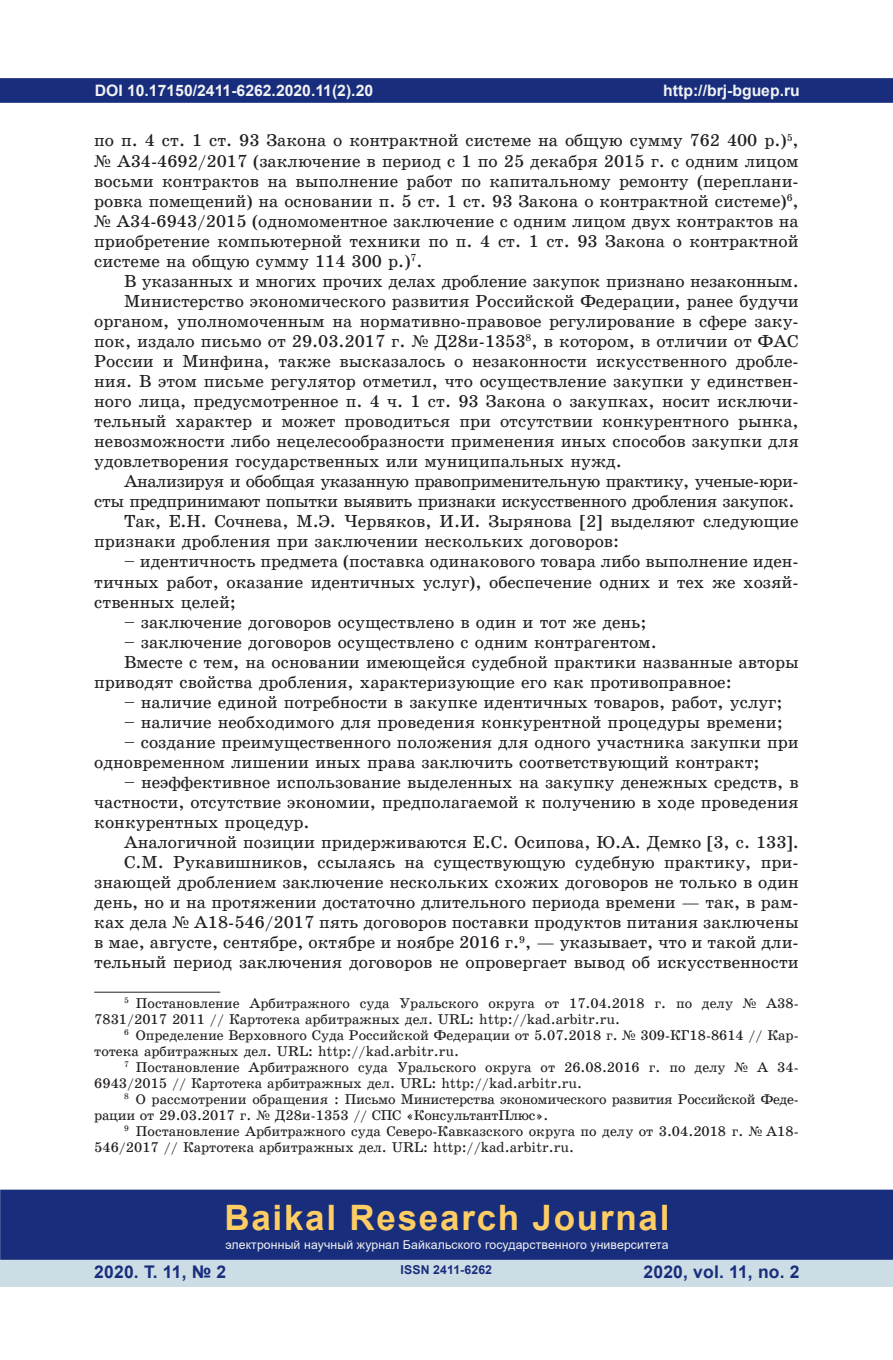
<style>
.page{position:relative;width:893px;height:1360px;background:#fff}
.page>*{position:absolute;margin:0;border:0;box-sizing:border-box;transform-origin:0 0}
.t1{font:700 35px "Arial";letter-spacing:.05em;color:#fecd64}
.t2{font:17.5px/19.9px "School Book C";color:#231f20;text-align:justify}
.t3{font:17.5px "School Book C";letter-spacing:-.025em;color:#231f20}
.t4{font:700 17.5px "Arial";letter-spacing:.01em;color:#182d7c}
.t5{font:700 15.75px "Arial";color:#f2f3f4}
.t6{font:14.17px/15.9px "School Book C";color:#231f20}
.t7{font:14.17px/15.9px "School Book C";letter-spacing:-.02em;color:#231f20}
.t8{font:12.25px "Arial";letter-spacing:.01em;color:#f2f3f4}
.t9{font:700 12.25px "Arial";letter-spacing:.01em;color:#182d7c}
.s1{font-family:"Times New Roman"}
</style>
<div class="page">
<div style="left:0;top:78px;width:893px;height:25px;background:#182d7c;border:2px solid #182d7c"></div>
<div style="left:0;top:1258px;width:893px;height:28px;background:#cddde6"></div>
<div style="left:0;top:1189px;width:893px;height:70px;background:#182d7c;border:2px solid #182d7c"></div>
<hr style="left:94px;top:991px;width:126px;height:1px;background:#231f20">
<p class="t5" style="left:95px;top:79px;width:280px">DOI 10.17150/2411-6262.2020.11(2).20</p>
<p class="t2" style="left:94px;top:131px;width:706px">по п. 4 ст. 1 ст. 93 Закона о контрактной системе на общую сумму 762 400 р.)<sup>5</sup>, <span class="s1">№</span> А34-4692/2017 (заключение в период с 1 по 25 декабря 2015 г. с одним лицом восьми контрактов на выполнение работ по капитальному ремонту (переплани&shy;ровка помещений) на основании п. 5 ст. 1 ст. 93 Закона о контрактной системе)<sup>6</sup>, <span class="s1">№</span> А34-6943/2015 (одномоментное заключение с одним лицом двух контрактов на приобретение компьютерной техники по п. 4 ст. 1 ст. 93 Закона о контрактной системе на общую сумму 114 300 р.)<sup>7</sup>.</p>
<p class="t2" style="left:124px;top:271px;width:676px">В указанных и многих прочих делах дробление закупок признано незаконным.</p>
<p class="t2" style="left:124px;top:291px;width:676px">Министерство экономического развития Российской Федерации, ранее будучи</p>
<p class="t2" style="left:94px;top:311px;width:706px">органом, уполномоченным на нормативно-правовое регулирование в сфере заку-</p>
<p class="t2" style="left:94px;top:331px;width:706px">пок, издало письмо от 29.03.2017 г. <span class="s1">№</span> Д28и-1353<sup>8</sup>, в котором, в отличии от ФАС</p>
<p class="t2" style="left:94px;top:351px;width:706px">России и Минфина, также высказалось о незаконности искусственного дробле-</p>
<p class="t2" style="left:94px;top:371px;width:706px">ния. В этом письме регулятор отметил, что осуществление закупки у единствен-</p>
<p class="t2" style="left:94px;top:391px;width:706px">ного лица, предусмотренное п. 4 ч. 1 ст. 93 Закона о закупках, носит исключи-</p>
<p class="t2" style="left:94px;top:411px;width:706px">тельный характер и может проводиться при отсутствии конкурентного рынка,</p>
<p class="t2" style="left:94px;top:431px;width:706px">невозможности либо нецелесообразности применения иных способов закупки для</p>
<p class="t2" style="left:94px;top:451px;width:529px">удовлетворения государственных или муниципальных нужд.</p>
<p class="t3" style="left:124px;top:472px;width:676px">Анализируя и обобщая указанную правоприменительную практику, ученые-юри-</p>
<p class="t3" style="left:94px;top:492px;width:702px">сты предпринимают попытки выявить признаки искусственного дробления закупок.</p>
<p class="t2" style="left:124px;top:511px;width:676px">Так, Е.Н. Сочнева, М.Э. Червяков, И.И. Зырянова [2] выделяют следующие</p>
<p class="t2" style="left:94px;top:531px;width:526px">признаки дробления при заключении нескольких договоров:</p>
<p class="t2" style="left:94px;top:551px;width:706px;text-indent:30px">– идентичность предмета (поставка одинакового товара либо выполнение иден&shy;тичных работ, оказание идентичных услуг), обеспечение одних и тех же хозяй&shy;ственных целей;</p>
<p class="t2" style="left:124px;top:612px;width:524px">– заключение договоров осуществлено в один и тот же день;</p>
<p class="t2" style="left:124px;top:632px;width:534px">– заключение договоров осуществлено с одним контрагентом.</p>
<p class="t2" style="left:124px;top:652px;width:676px">Вместе с тем, на основании имеющейся судебной практики названные авторы</p>
<p class="t2" style="left:94px;top:672px;width:639px">приводят свойства дробления, характеризующие его как противоправное:</p>
<p class="t2" style="left:124px;top:692px;width:660px">– наличие единой потребности в закупке идентичных товаров, работ, услуг;</p>
<p class="t2" style="left:124px;top:712px;width:660px">– наличие необходимого для проведения конкурентной процедуры времени;</p>
<p class="t2" style="left:94px;top:732px;width:706px;text-indent:30px">– создание преимущественного положения для одного участника закупки при одновременном лишении иных права заключить соответствующий контракт;</p>
<p class="t2" style="left:94px;top:772px;width:706px;text-indent:30px">– неэффективное использование выделенных на закупку денежных средств, в частности, отсутствие экономии, предполагаемой к получению в ходе проведения конкурентных процедур.</p>
<p class="t2" style="left:94px;top:832px;width:706px;text-align:right">Аналогичной позиции придерживаются Е.С. Осипова, Ю.А. Демко [3, с. 133].<br>С.М. Рукавишников, ссылаясь на существующую судебную практику, при&shy;знающей дроблением заключение нескольких схожих договоров не только в один день, но и на протяжении достаточно длительного периода времени — так, в рам&shy;ках дела <span class="s1">№</span> А18-546/2017 пять договоров поставки продуктов питания заключены в мае, августе, сентябре, октябре и ноябре 2016 г.<sup>9</sup>, — указывает, что и такой дли&shy;тельный период заключения договоров не опровергает вывод об искусственности</p>
<p class="t6" style="left:94px;top:995px;width:706px;text-indent:30px"><sup>5</sup> Постановление Арбитражного суда Уральского округа от 17.04.2018 г. по делу <span class="s1">№</span> А38-<br>7831/2017 2011 // Картотека арбитражных дел. URL: http://kad.arbitr.ru.</p>
<p class="t6" style="left:94px;top:1027px;width:706px;text-indent:30px"><sup>6</sup> Определение Верховного Суда Российской Федерации от 5.07.2018 г. <span class="s1">№</span> 309-КГ18-8614 // Кар&shy;тотека арбитражных дел. URL: http://kad.arbitr.ru.</p>
<p class="t6" style="left:94px;top:1059px;width:706px;text-indent:30px"><sup>7</sup> Постановление Арбитражного суда Уральского округа от 26.08.2016 г. по делу <span class="s1">№</span> А 34-<br>6943/2015 // Картотека арбитражных дел. URL: http://kad.arbitr.ru.</p>
<p class="t7" style="left:94px;top:1091px;width:706px;text-indent:30px"><sup>8</sup> О рассмотрении обращения : Письмо Министерства экономического развития Российской Феде&shy;рации от 29.03.2017 г. <span class="s1">№</span> Д28и-1353 // СПС «КонсультантПлюс».</p>
<p class="t6" style="left:94px;top:1122px;width:706px;text-indent:30px"><sup>9</sup> Постановление Арбитражного суда Северо-Кавказского округа по делу от 3.04.2018 г. <span class="s1">№</span> А18-<br>546/2017 // Картотека арбитражных дел. URL: http://kad.arbitr.ru.</p>
<p class="t5" style="left:663px;top:79px;width:138px">http://brj-bguep.ru</p>
<h1 class="t1" style="left:224px;top:1192px;width:447px">Baikal Research Journal</h1>
<p class="t8" style="left:225px;top:1236px;width:445px">электронный научный журнал Байкальского государственного университета</p>
<p class="t4" style="left:94px;top:1259px;width:134px">2020. Т. 11, № 2</p>
<p class="t4" style="left:643px;top:1259px;width:158px">2020, vol. 11, no. 2</p>
<p class="t9" style="left:401px;top:1261px;width:93px">ISSN 2411-6262</p>
</div>
